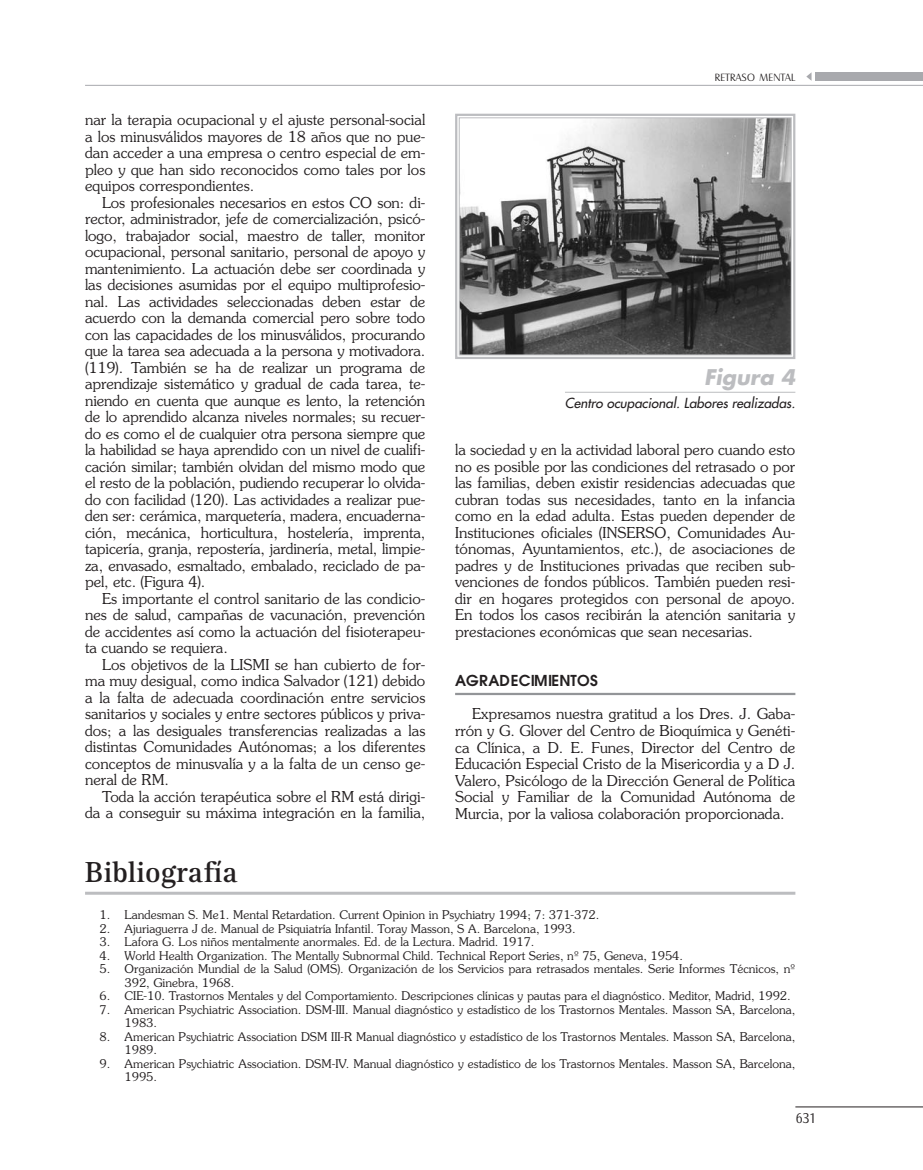
<style>
.page{position:relative;width:923px;height:1170px;background:#fff}
.page>*{position:absolute;margin:0;border:0;box-sizing:border-box;transform-origin:0 0}
.t1{font:700 30px "Rotis Serif";color:#231f20}
.t2{font:italic 700 21px "Futura";color:#bcbdc0}
.t3{font:300 15px/16.5px "Souvenir";color:#231f20;text-align:justify}
.t4{font:600 15px "Avant Garde";letter-spacing:.015em;color:#231f20}
.t5{font:italic 13.5px "Futura";color:#231f20}
.t6{font:300 13.5px "Salzburg";color:#231f20}
.t7{font:300 12px/13.5px "Souvenir";color:#231f20}
.t8{font:300 10.2px "Salzburg";letter-spacing:.035em;color:#231f20}
</style>
<div class="page">
<div style="left:815px;top:72px;width:108px;height:9px;background:#a8a9ad"></div>
<svg style="left:806px;top:73px;width:5px;height:7px"></svg>
<hr style="left:455px;top:692px;width:340px;height:3px;background:#939598">
<hr style="left:795px;top:1106px;width:128px;height:1px;background:#231f20">
<hr style="left:85px;top:85px;width:838px;height:1px;background:#a8a9ad">
<hr style="left:565px;top:392px;width:230px;height:1px;background:#bcbdc0">
<img style="left:461px;top:119px;width:328px;height:234px">
<div style="left:455px;top:114px;width:340px;height:245px;border:2px solid #bcbdc0"></div>
<div style="left:459px;top:117px;width:332px;height:238px;border:1px solid #bcbdc0"></div>
<hr style="left:85px;top:891px;width:710px;height:3px;background:#bcbdc0">
<p class="t3" style="left:85px;top:112px;width:342px">nar la terapia ocupacional y el ajuste personal-social a los minusválidos mayores de 18 años que no pue&shy;dan acceder a una empresa o centro especial de em&shy;pleo y que han sido reconocidos como tales por los equipos correspondientes.</p>
<p class="t3" style="left:85px;top:194px;width:342px;text-indent:17px">Los profesionales necesarios en estos CO son: di&shy;rector, administrador, jefe de comercialización, psicó&shy;logo, trabajador social, maestro de taller, monitor ocupacional, personal sanitario, personal de apoyo y mantenimiento. La actuación debe ser coordinada y las decisiones asumidas por el equipo multiprofesio&shy;nal. Las actividades seleccionadas deben estar de acuerdo con la demanda comercial pero sobre todo con las capacidades de los minusválidos, procurando que la tarea sea adecuada a la persona y motivadora. (119). También se ha de realizar un programa de aprendizaje sistemático y gradual de cada tarea, te&shy;niendo en cuenta que aunque es lento, la retención de lo aprendido alcanza niveles normales; su recuer&shy;do es como el de cualquier otra persona siempre que la habilidad se haya aprendido con un nivel de cualifi&shy;cación similar; también olvidan del mismo modo que el resto de la población, pudiendo recuperar lo olvida&shy;do con facilidad (120). Las actividades a realizar pue&shy;den ser: cerámica, marquetería, madera, encuaderna&shy;ción, mecánica, horticultura, hostelería, imprenta, tapicería, granja, repostería, jardinería, metal, limpie&shy;za, envasado, esmaltado, embalado, reciclado de pa&shy;pel, etc. (Figura 4).</p>
<p class="t3" style="left:85px;top:590px;width:342px;text-indent:17px">Es importante el control sanitario de las condicio&shy;nes de salud, campañas de vacunación, prevención de accidentes así como la actuación del fisioterapeu&shy;ta cuando se requiera.</p>
<p class="t3" style="left:85px;top:656px;width:342px;text-indent:17px">Los objetivos de la LISMI se han cubierto de for&shy;ma muy desigual, como indica Salvador (121) debido a la falta de adecuada coordinación entre servicios sanitarios y sociales y entre sectores públicos y priva&shy;dos; a las desiguales transferencias realizadas a las distintas Comunidades Autónomas; a los diferentes conceptos de minusvalía y a la falta de un censo ge&shy;neral de RM.</p>
<p class="t3" style="left:85px;top:788px;width:342px;text-align:right">Toda la acción terapéutica sobre el RM está dirigi&shy;da a conseguir su máxima integración en la familia,</p>
<h1 class="t1" style="left:85px;top:861px;width:154px">Bibliografía</h1>
<p class="t8" style="left:715px;top:71px;width:82px">RETRASO MENTAL</p>
<h2 class="t2" style="left:704px;top:367px;width:93px">Figura 4</h2>
<p class="t5" style="left:565px;top:396px;width:232px">Centro ocupacional. Labores realizadas.</p>
<p class="t3" style="left:455px;top:442px;width:342px">la sociedad y en la actividad laboral pero cuando esto no es posible por las condiciones del retrasado o por las familias, deben existir residencias adecuadas que cubran todas sus necesidades, tanto en la infancia como en la edad adulta. Estas pueden depender de Instituciones oficiales (INSERSO, Comunidades Au&shy;tónomas, Ayuntamientos, etc.), de asociaciones de padres y de Instituciones privadas que reciben sub&shy;venciones de fondos públicos. También pueden resi&shy;dir en hogares protegidos con personal de apoyo.<br>En todos los casos recibirán la atención sanitaria y prestaciones económicas que sean necesarias.</p>
<p class="t4" style="left:455px;top:675px;width:144px">AGRADECIMIENTOS</p>
<p class="t3" style="left:455px;top:706px;width:342px;text-indent:17px">Expresamos nuestra gratitud a los Dres. J. Gaba&shy;rrón y G. Glover del Centro de Bioquímica y Genéti&shy;ca Clínica, a D. E. Funes, Director del Centro de Educación Especial Cristo de la Misericordia y a D J.<br>Valero, Psicólogo de la Dirección General de Política Social y Familiar de la Comunidad Autónoma de Murcia, por la valiosa colaboración proporcionada.</p>
<p class="t7" style="left:99px;top:908px;width:501px">1. Landesman S. Me1. Mental Retardation. Current Opinion in Psychiatry 1994; 7: 371-372.</p>
<p class="t7" style="left:99px;top:921px;width:477px">2. Ajuriaguerra J de. Manual de Psiquiatría Infantil. Toray Masson, S A. Barcelona, 1993.</p>
<p class="t7" style="left:99px;top:935px;width:436px">3. Lafora G. Los niños mentalmente anormales. Ed. de la Lectura. Madrid. 1917.</p>
<p class="t7" style="left:99px;top:948px;width:585px">4. World Health Organization. The Mentally Subnormal Child. Technical Report Series, nº 75, Geneva, 1954.</p>
<p class="t7" style="left:125px;top:962px;width:672px;text-indent:-25px">5. Organización Mundial de la Salud (OMS). Organización de los Servicios para retrasados mentales. Serie Informes Técnicos, nº<br>392, Ginebra, 1968.</p>
<p class="t7" style="left:99px;top:989px;width:692px">6. CIE-10. Trastornos Mentales y del Comportamiento. Descripciones clínicas y pautas para el diagnóstico. Meditor, Madrid, 1992.</p>
<p class="t7" style="left:125px;top:1002px;width:672px;text-indent:-25px">7. American Psychiatric Association. DSM-III. Manual diagnóstico y estadístico de los Trastornos Mentales. Masson SA, Barcelona,<br>1983.</p>
<p class="t7" style="left:125px;top:1029px;width:672px;text-indent:-25px">8. American Psychiatric Association DSM III-R Manual diagnóstico y estadístico de los Trastornos Mentales. Masson SA, Barcelona,<br>1989.</p>
<p class="t7" style="left:125px;top:1056px;width:672px;text-indent:-25px">9. American Psychiatric Association. DSM-IV. Manual diagnóstico y estadístico de los Trastornos Mentales. Masson SA, Barcelona,<br>1995.</p>
<p class="t6" style="left:795px;top:1110px;width:22px">631</p>
</div>
